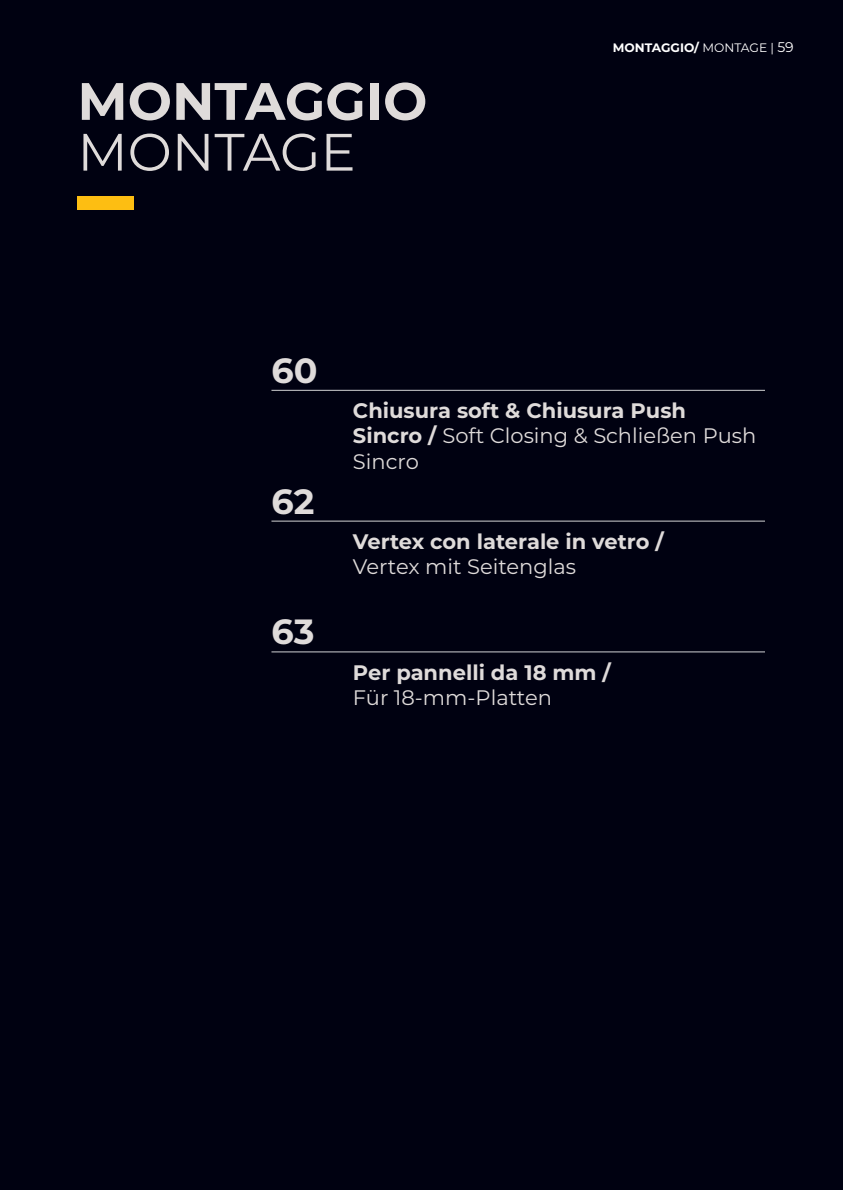
<style>
.page{position:relative;width:843px;height:1190px;background:#fff}
.page>*{position:absolute;margin:0;border:0;box-sizing:border-box;transform-origin:0 0}
.t1{font:700 52.5px "Montserrat";color:#dfdbda}
.t2{font:52.5px "Montserrat";color:#dfdbda}
.t3{font:700 35px "Montserrat";color:#dfdbda}
.t4{font:700 21px/25.2px "Montserrat";color:#dfdbda}
.t5{font:21px "Montserrat";color:#dfdbda}
.t6{font:700 12.25px "Montserrat";color:#fff}
.s1{font-weight:400}
.s2{font-weight:400;font-size:14px}
</style>
<div class="page">
<div style="left:0;top:0;width:842px;height:1190px;background:#000111"></div>
<div style="left:77px;top:196px;width:56px;height:14px;background:#fdbe12"></div>
<hr style="left:271px;top:390px;width:493px;height:1px;background:#d1d2d4">
<hr style="left:271px;top:521px;width:493px;height:1px;background:#d1d2d4">
<hr style="left:271px;top:651px;width:493px;height:1px;background:#d1d2d4">
<h1 class="t1" style="left:77px;top:63px;width:351px">MONTAGGIO</h1>
<h1 class="t2" style="left:77px;top:116px;width:279px">MONTAGE</h1>
<h2 class="t3" style="left:271px;top:345px;width:48px">60</h2>
<p class="t6" style="left:612px;top:39px;width:182px">MONTAGGIO/ <span class="s1">MONTAGE |</span> <span class="s2">59</span></p>
<h2 class="t3" style="left:271px;top:476px;width:44px">62</h2>
<h2 class="t3" style="left:271px;top:607px;width:45px">63</h2>
<p class="t4" style="left:353px;top:397px;width:405px">Chiusura soft &amp; Chiusura Push<br>Sincro / <span class="s1">Soft Closing &amp; Schließen Push<br>Sincro</span></p>
<p class="t4" style="left:353px;top:528px;width:312px">Vertex con laterale in vetro /</p>
<p class="t5" style="left:353px;top:552px;width:225px">Vertex mit Seitenglas</p>
<p class="t4" style="left:353px;top:658px;width:259px">Per pannelli da 18 mm /</p>
<p class="t5" style="left:353px;top:683px;width:200px">Für 18-mm-Platten</p>
</div>
